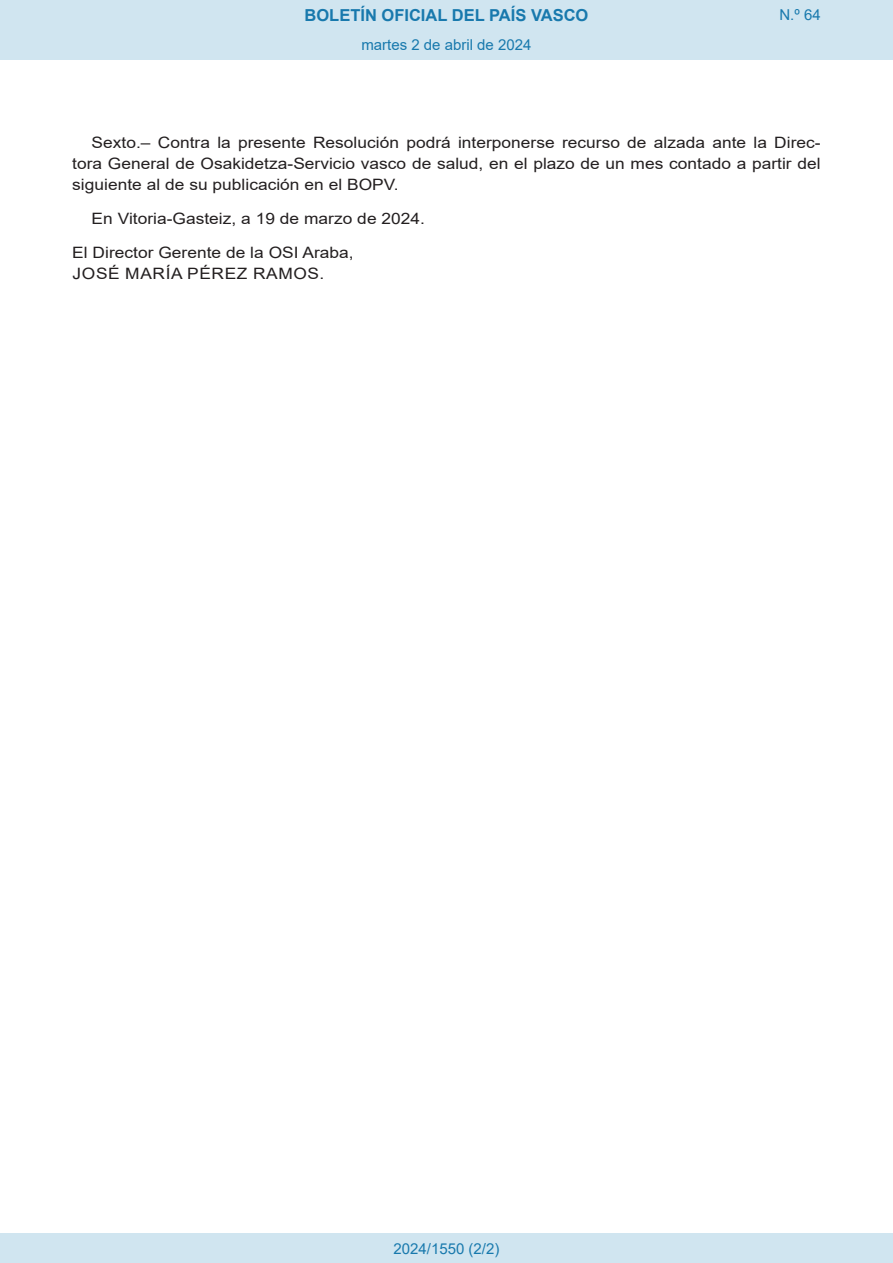
<style>
.page{position:relative;width:893px;height:1263px;background:#fff}
.page>*{position:absolute;margin:0;border:0;box-sizing:border-box;transform-origin:0 0}
.t1{font:700 16.5px "Arial";color:#1879ad}
.BOPVDetalle{font:15.6px/21px "Arial";color:#231f20;text-align:justify;scale:1.11 1}
.BOPVFirmaLugFec{font:15.6px "Arial";color:#231f20;scale:1.11 1}
.BOPVFirmaPuesto{font:15.6px "Arial";color:#231f20;scale:1.11 1}
.BOPVFirmaNombre{font:15.6px "Arial";letter-spacing:.035em;color:#231f20;scale:1.11 1}
.Paginacion_Centro{font:15px "Arial";color:#1879ad}
</style>
<div class="page">
<div style="left:0;top:0;width:893px;height:60px;background:#d0e5f0"></div>
<div style="left:0;top:1233px;width:893px;height:30px;background:#d0e5f0"></div>
<p class="t1" style="left:305px;top:3px;width:285px">BOLETÍN OFICIAL DEL PAÍS VASCO</p>
<p class="Paginacion_Centro" style="left:361px;top:35px;width:172px">martes 2 de abril de 2024</p>
<p class="Paginacion_Centro" style="left:779px;top:5px;width:43px">N.º 64</p>
<p class="BOPVDetalle" style="left:72px;top:132px;width:676px;text-indent:19px">Sexto.– Contra la presente Resolución podrá interponerse recurso de alzada ante la Direc&shy;tora General de Osakidetza-Servicio vasco de salud, en el plazo de un mes contado a partir del siguiente al de su publicación en el BOPV.</p>
<p class="BOPVFirmaLugFec" style="left:92px;top:208px;width:302px">En Vitoria-Gasteiz, a 19 de marzo de 2024.</p>
<p class="BOPVFirmaPuesto" style="left:72px;top:241px;width:255px">El Director Gerente de la OSI Araba,</p>
<p class="BOPVFirmaNombre" style="left:73px;top:262px;width:228px">JOSÉ MARÍA PÉREZ RAMOS.</p>
<p class="Paginacion_Centro" style="left:393px;top:1238px;width:107px">2024/1550 (2/2)</p>
</div>
